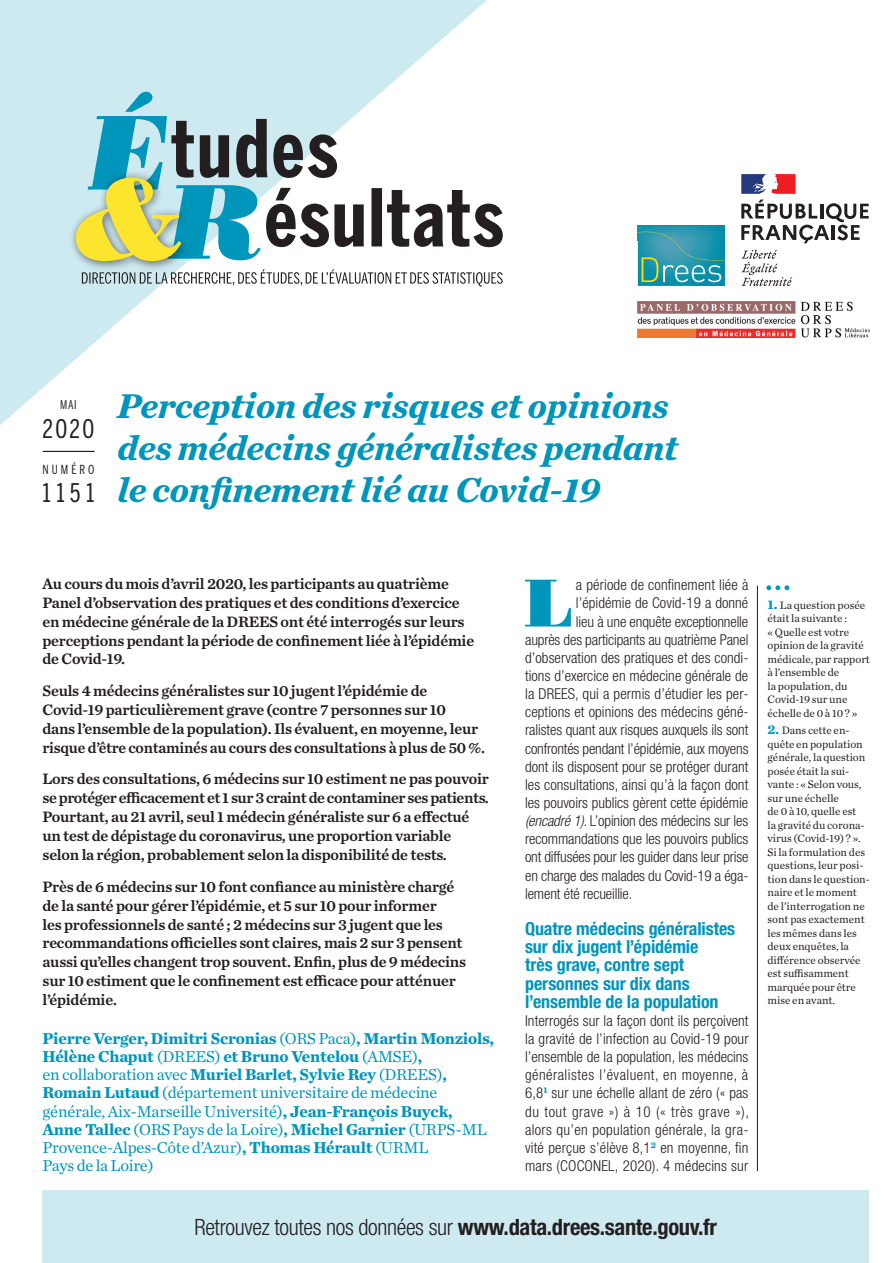
<style>
.page{position:relative;width:893px;height:1263px;background:#fff}
.page>*{position:absolute;margin:0;border:0;box-sizing:border-box;transform-origin:0 0}
.TXT_-_1er__-_lettrin{font:66.9px "Bodoni Poster S Si";color:#0095bb}
.TITRE_ER{font:italic 700 36px/42px "Chronicle Text G4";letter-spacing:-.005em;color:#0095bb}
.REF_-_numéro{font:25.5px "Benton Sans Comp";color:#231f20}
.REF_-_20XX{font:25.5px "Benton Sans Comp";color:#231f20}
.t1{font:300 condensed 22.5px "Helvetica Neue LT Std";letter-spacing:-.015em;color:#231f20}
.INTER{font:700 condensed 18px/18.1px "Helvetica Neue LT Std";letter-spacing:-.005em;color:#0095bb}
.SIGNATURE{font:16.5px/18.1px "Chronicle Text G1";letter-spacing:-.015em;color:#0095bb}
.CHAPO_-_txt{font:15.75px/18.9px "Chronicle Text G4 Semi";letter-spacing:-.015em;color:#231f20}
.TXT_-_1er__-_lettrin-2{font:300 condensed 15px "Helvetica Neue LT Std";letter-spacing:-.005em;color:#231f20}
.TXT{font:300 condensed 15px/18.1px "Helvetica Neue LT Std";letter-spacing:.01em;color:#231f20;text-align:justify}
.t2{font:12.45px "Benton Sans Comp";letter-spacing:.245em;color:#231f20}
.TETIERE_-_mois_court{font:12px "Benton Sans Comp";color:#231f20}
.t3{font:11.25px/13.5px "Chronicle Text G1";letter-spacing:-.005em;color:#231f20}
.s1{font-weight:700}
.s2{font-style:italic}
.s3{font-weight:700;font-size:13.5px;color:#0095bb}
</style>
<div class="page">
<svg style="left:0;top:0;width:487px;height:425px;fill:#cdeaf1"></svg>
<svg style="left:82px;top:269px;width:421px;height:17px"></svg>
<div style="left:68px;top:170px;width:123px;height:102px;background:#231f20;opacity:.7"></div>
<svg style="left:76px;top:92px;width:427px;height:169px"></svg>
<div style="left:43px;top:1191px;width:826px;height:72px;background:#cdeaf1"></div>
<img style="left:638px;top:226px;width:87px;height:60px">
<svg style="left:638px;top:232px;width:87px;height:50px;background:#399fac"></svg>
<svg style="left:741px;top:200px;width:128px;height:43px"></svg>
<svg style="left:741px;top:250px;width:51px;height:36px"></svg>
<svg style="left:741px;top:174px;width:54px;height:20px"></svg>
<hr style="left:757px;top:585px;width:1px;height:586px;background:#231f20">
<svg style="left:766px;top:585px;width:23px;height:5px"></svg>
<hr style="left:43px;top:451px;width:52px;height:1px;background:#231f20">
<img style="left:637px;top:301px;width:232px;height:36px">
<p class="TETIERE_-_mois_court" style="left:60px;top:398px;width:18px">MAI</p>
<p class="REF_-_20XX" style="left:43px;top:414px;width:53px">2020</p>
<p class="t2" style="left:43px;top:462px;width:53px">NUMÉRO</p>
<p class="REF_-_numéro" style="left:43px;top:478px;width:53px">1151</p>
<p class="TITRE_ER" style="left:117px;top:383px;width:562px">Perception des risques et opinions des médecins généralistes pendant le confinement lié au Covid-19</p>
<p class="CHAPO_-_txt" style="left:43px;top:573px;width:433px">Au cours du mois d’avril 2020, les participants au quatrième Panel d’observation des pratiques et des conditions d’exercice en médecine générale de la DREES ont été interrogés sur leurs perceptions pendant la période de confinement liée à l’épidémie de Covid-19.</p>
<p class="CHAPO_-_txt" style="left:43px;top:680px;width:444px">Seuls 4 médecins généralistes sur 10 jugent l’épidémie de Covid-19 particulièrement grave (contre 7 personnes sur 10<br>dans l’ensemble de la population). Ils évaluent, en moyenne, leur risque d’être contaminés au cours des consultations à plus de 50 %.</p>
<p class="CHAPO_-_txt" style="left:43px;top:769px;width:448px">Lors des consultations, 6 médecins sur 10 estiment ne pas pouvoir se protéger efficacement et 1 sur 3 craint de contaminer ses patients.<br>Pourtant, au 21 avril, seul 1 médecin généraliste sur 6 a effectué un test de dépistage du coronavirus, une proportion variable selon la région, probablement selon la disponibilité de tests.</p>
<p class="CHAPO_-_txt" style="left:43px;top:876px;width:425px">Près de 6 médecins sur 10 font confiance au ministère chargé de la santé pour gérer l’épidémie, et 5 sur 10 pour informer<br>les professionnels de santé ; 2 médecins sur 3 jugent que les recommandations officielles sont claires, mais 2 sur 3 pensent aussi qu’elles changent trop souvent. Enfin, plus de 9 médecins sur 10 estiment que le confinement est efficace pour atténuer l’épidémie.</p>
<p class="SIGNATURE" style="left:43px;top:1028px;width:453px"><span class="s1">Pierre Verger, Dimitri Scronias</span> (ORS Paca)<span class="s1">, Martin Monziols, Hélène Chaput</span> (DREES) <span class="s1">et Bruno Ventelou</span> (AMSE)<span class="s1">,<br></span>en collaboration avec <span class="s1">Muriel Barlet, Sylvie Rey</span> (DREES)<span class="s1">, Romain Lutaud</span> (département universitaire de médecine générale, Aix-Marseille Université)<span class="s1">, Jean-François Buyck, Anne Tallec</span> (ORS Pays de la Loire)<span class="s1">, Michel Garnier</span> (URPS-ML Provence-Alpes-Côte d’Azur)<span class="s1">, Thomas Hérault</span> (URML<br>Pays de la Loire)</p>
<p class="TXT_-_1er__-_lettrin" style="left:525px;top:562px;width:50px">L</p>
<p class="TXT_-_1er__-_lettrin-2" style="left:576px;top:576px;width:174px">a période de confinement liée à</p>
<p class="TXT_-_1er__-_lettrin-2" style="left:576px;top:594px;width:174px">l’épidémie de Covid-19 a donné</p>
<p class="TXT_-_1er__-_lettrin-2" style="left:576px;top:613px;width:174px">lieu à une enquête exceptionnelle</p>
<p class="TXT_-_1er__-_lettrin-2" style="left:525px;top:631px;width:225px">auprès des participants au quatrième Panel</p>
<p class="TXT_-_1er__-_lettrin-2" style="left:525px;top:649px;width:225px">d’observation des pratiques et des condi-</p>
<p class="TXT_-_1er__-_lettrin-2" style="left:525px;top:667px;width:225px">tions d’exercice en médecine générale de</p>
<p class="TXT_-_1er__-_lettrin-2" style="left:525px;top:685px;width:225px">la DREES, qui a permis d’étudier les per-</p>
<p class="TXT_-_1er__-_lettrin-2" style="left:525px;top:703px;width:225px">ceptions et opinions des médecins géné-</p>
<p class="TXT_-_1er__-_lettrin-2" style="left:525px;top:721px;width:225px">ralistes quant aux risques auxquels ils sont</p>
<p class="TXT_-_1er__-_lettrin-2" style="left:525px;top:740px;width:225px">confrontés pendant l’épidémie, aux moyens</p>
<p class="TXT_-_1er__-_lettrin-2" style="left:525px;top:758px;width:225px">dont ils disposent pour se protéger durant</p>
<p class="TXT_-_1er__-_lettrin-2" style="left:525px;top:776px;width:225px">les consultations, ainsi qu’à la façon dont</p>
<p class="TXT_-_1er__-_lettrin-2" style="left:525px;top:794px;width:225px">les pouvoirs publics gèrent cette épidémie</p>
<p class="TXT_-_1er__-_lettrin-2" style="left:525px;top:812px;width:225px"><span class="s2">(encadré 1)</span>. L’opinion des médecins sur les</p>
<p class="TXT_-_1er__-_lettrin-2" style="left:525px;top:830px;width:225px">recommandations que les pouvoirs publics</p>
<p class="TXT_-_1er__-_lettrin-2" style="left:525px;top:848px;width:225px">ont diffusées pour les guider dans leur prise</p>
<p class="TXT_-_1er__-_lettrin-2" style="left:525px;top:867px;width:225px">en charge des malades du Covid-19 a éga-</p>
<p class="TXT_-_1er__-_lettrin-2" style="left:525px;top:885px;width:109px">lement été recueillie.</p>
<p class="INTER" style="left:525px;top:919px;width:212px">Quatre médecins généralistes sur dix jugent l’épidémie<br>très grave, contre sept personnes sur dix dans l’ensemble de la population</p>
<p class="TXT" style="left:525px;top:1011px;width:225px">Interrogés sur la façon dont ils perçoivent la gravité de l’infection au Covid-19 pour l’ensemble de la population, les médecins généralistes l’évaluent, en moyenne, à 6,8<sup>1</sup> sur une échelle allant de zéro (« pas du tout grave ») à 10 (« très grave »), alors qu’en population générale, la gra&shy;vité perçue s’élève 8,1<sup>2</sup> en moyenne, fin mars (COCONEL, 2020). 4 médecins sur</p>
<h3 class="t1" style="left:194px;top:1214px;width:524px">Retrouvez toutes nos données sur <span class="s1">www.data.drees.sante.gouv.fr</span></h3>
<p class="t3" style="left:767px;top:597px;width:104px"><span class="s3">1.</span> La question posée était la suivante :<br>« Quelle est votre opinion de la gravité médicale, par rapport à l’ensemble de<br>la population, du<br>Covid-19 sur une échelle de 0 à 10 ? »</p>
<p class="t3" style="left:767px;top:723px;width:104px"><span class="s3">2.</span> Dans cette en&shy;quête en population générale, la question posée était la sui&shy;vante : « Selon vous, sur une échelle<br>de 0 à 10, quelle est<br>la gravité du corona&shy;virus (Covid-19) ? ».<br>Si la formulation des questions, leur posi&shy;tion dans le question&shy;naire et le moment de l’interrogation ne sont pas exactement les mêmes dans les deux enquêtes, la différence observée est suffisamment marquée pour être mise en avant.</p>
</div>
